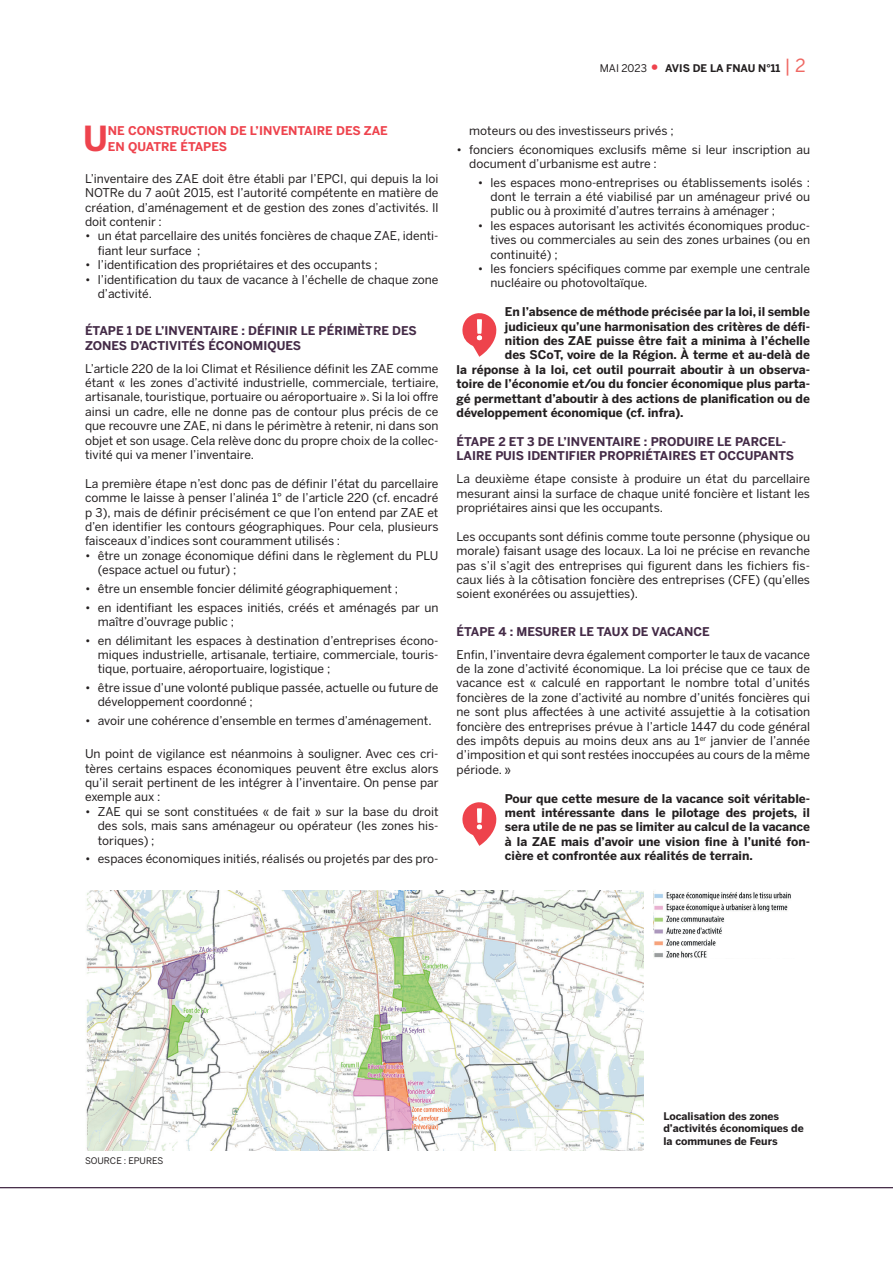
<style>
.page{position:relative;width:893px;height:1263px;background:#fff}
.page>*{position:absolute;margin:0;border:0;box-sizing:border-box;transform-origin:0 0}
.t1{font:700 34.35px "Benton Sans";color:#ee434d}
.t2{font:12px/14.4px "Benton Sans";color:#231f20;text-align:justify}
.t3{font:700 12px/14.4px "Benton Sans";color:#231f20;text-align:justify}
.t4{font:700 12px/14.4px "Benton Sans";color:#442b47}
.t5{font:700 12px/16.5px "Benton Sans";color:#ee434d}
.t6{font:700 10.5px/12.6px "Benton Sans";color:#231f20}
.t7{font:9px "Benton Sans";letter-spacing:-.005em;color:#231f20}
.s1{font-weight:400}
.s2{font-weight:400;font-size:22.5px;color:#ee434d}
.s3{font-weight:400;font-size:18px;color:#ef6863}
</style>
<div class="page">
<hr style="left:0;top:1187px;width:893px;height:1px;background:#442b47">
<img style="left:86px;top:891px;width:557px;height:259px">
<svg style="left:462px;top:313px;width:35px;height:44px"></svg>
<svg style="left:462px;top:802px;width:35px;height:44px"></svg>
<img style="left:653px;top:891px;width:138px;height:67px">
<p class="t6" style="left:600px;top:61px;width:208px"><span class="s1">MAI 2023</span> <span class="s2">•</span> AVIS DE LA FNAU N°11 <span class="s3">| 2</span></p>
<h1 class="t1" style="left:83px;top:118px;width:26px">U</h1>
<p class="t5" style="left:108px;top:122px;width:281px">NE CONSTRUCTION DE L’INVENTAIRE DES ZAE<br>EN QUATRE ÉTAPES</p>
<p class="t2" style="left:85px;top:171px;width:355px">L’inventaire des ZAE doit être établi par l’EPCI, qui depuis la loi NOTRe du 7 août 2015, est l’autorité compétente en matière de création, d’aménagement et de gestion des zones d’activités. Il doit contenir :</p>
<p class="t2" style="left:98px;top:229px;width:342px;text-indent:-13px">• un état parcellaire des unités foncières de chaque ZAE, identi&shy;fiant leur surface ;</p>
<p class="t2" style="left:85px;top:257px;width:294px">• l’identification des propriétaires et des occupants ;</p>
<p class="t2" style="left:98px;top:272px;width:342px;text-indent:-13px">• l’identification du taux de vacance à l’échelle de chaque zone d’activité.</p>
<p class="t4" style="left:85px;top:324px;width:333px">ÉTAPE 1 DE L’INVENTAIRE : DÉFINIR LE PÉRIMÈTRE DES<br>ZONES D’ACTIVITÉS ÉCONOMIQUES</p>
<p class="t2" style="left:85px;top:361px;width:355px">L’article 220 de la loi Climat et Résilience définit les ZAE comme étant « les zones d’activité industrielle, commerciale, tertiaire, artisanale, touristique, portuaire ou aéroportuaire ». Si la loi offre ainsi un cadre, elle ne donne pas de contour plus précis de ce que recouvre une ZAE, ni dans le périmètre à retenir, ni dans son objet et son usage. Cela relève donc du propre choix de la collec&shy;tivité qui va mener l’inventaire.</p>
<p class="t2" style="left:85px;top:476px;width:355px">La première étape n’est donc pas de définir l’état du parcellaire comme le laisse à penser l’alinéa 1° de l’article 220 (cf. encadré p 3), mais de définir précisément ce que l’on entend par ZAE et d’en identifier les contours géographiques. Pour cela, plusieurs faisceaux d’indices sont couramment utilisés :</p>
<p class="t2" style="left:98px;top:548px;width:342px;text-indent:-13px">• être un zonage économique défini dans le règlement du PLU (espace actuel ou futur) ;</p>
<p class="t2" style="left:85px;top:581px;width:315px">• être un ensemble foncier délimité géographiquement ;</p>
<p class="t2" style="left:98px;top:600px;width:342px;text-indent:-13px">• en identifiant les espaces initiés, créés et aménagés par un maître d’ouvrage public ;</p>
<p class="t2" style="left:98px;top:633px;width:342px;text-indent:-13px">• en délimitant les espaces à destination d’entreprises écono&shy;miques industrielle, artisanale, tertiaire, commerciale, touris&shy;tique, portuaire, aéroportuaire, logistique ;</p>
<p class="t2" style="left:98px;top:680px;width:342px;text-indent:-13px">• être issue d’une volonté publique passée, actuelle ou future de développement coordonné ;</p>
<p class="t2" style="left:85px;top:713px;width:348px">• avoir une cohérence d’ensemble en termes d’aménagement.</p>
<p class="t2" style="left:85px;top:746px;width:355px">Un point de vigilance est néanmoins à souligner. Avec ces cri&shy;tères certains espaces économiques peuvent être exclus alors qu’il serait pertinent de les intégrer à l’inventaire. On pense par exemple aux :</p>
<p class="t2" style="left:98px;top:804px;width:342px;text-indent:-13px">• ZAE qui se sont constituées « de fait » sur la base du droit des sols, mais sans aménageur ou opérateur (les zones his&shy;toriques) ;</p>
<p class="t2" style="left:85px;top:851px;width:355px">• espaces économiques initiés, réalisés ou projetés par des pro-</p>
<p class="t2" style="left:469px;top:123px;width:206px">moteurs ou des investisseurs privés ;</p>
<p class="t2" style="left:469px;top:142px;width:342px;text-indent:-13px">• fonciers économiques exclusifs même si leur inscription au document d’urbanisme est autre :</p>
<p class="t2" style="left:491px;top:175px;width:321px;text-indent:-13px">• les espaces mono-entreprises ou établissements isolés : dont le terrain a été viabilisé par un aménageur privé ou public ou à proximité d’autres terrains à aménager ;</p>
<p class="t2" style="left:491px;top:218px;width:321px;text-indent:-13px">• les espaces autorisant les activités économiques produc&shy;tives ou commerciales au sein des zones urbaines (ou en continuité) ;</p>
<p class="t2" style="left:491px;top:261px;width:321px;text-indent:-13px">• les fonciers spécifiques comme par exemple une centrale nucléaire ou photovoltaïque.</p>
<p class="t3" style="left:505px;top:304px;width:307px">En l’absence de méthode précisée par la loi, il semble</p>
<p class="t3" style="left:505px;top:319px;width:307px">judicieux qu’une harmonisation des critères de défi-</p>
<p class="t3" style="left:505px;top:333px;width:307px">nition des ZAE puisse être fait a minima à l’échelle</p>
<p class="t3" style="left:505px;top:348px;width:307px">des SCoT, voire de la Région. À terme et au-delà de</p>
<p class="t3" style="left:457px;top:362px;width:355px">la réponse à la loi, cet outil pourrait aboutir à un observa-</p>
<p class="t3" style="left:457px;top:376px;width:355px">toire de l’économie et/ou du foncier économique plus parta-</p>
<p class="t3" style="left:457px;top:391px;width:355px">gé permettant d’aboutir à des actions de planification ou de</p>
<p class="t3" style="left:457px;top:405px;width:229px">développement économique (cf. infra).</p>
<p class="t4" style="left:457px;top:434px;width:339px">ÉTAPE 2 ET 3 DE L’INVENTAIRE : PRODUIRE LE PARCEL-<br>LAIRE PUIS IDENTIFIER PROPRIÉTAIRES ET OCCUPANTS</p>
<p class="t2" style="left:457px;top:471px;width:355px">La deuxième étape consiste à produire un état du parcellaire mesurant ainsi la surface de chaque unité foncière et listant les propriétaires ainsi que les occupants.</p>
<p class="t2" style="left:457px;top:529px;width:355px">Les occupants sont définis comme toute personne (physique ou morale) faisant usage des locaux. La loi ne précise en revanche pas s’il s’agit des entreprises qui figurent dans les fichiers fis&shy;caux liés à la côtisation foncière des entreprises (CFE) (qu’elles soient exonérées ou assujetties).</p>
<p class="t4" style="left:457px;top:624px;width:255px">ÉTAPE 4 : MESURER LE TAUX DE VACANCE</p>
<p class="t2" style="left:457px;top:647px;width:355px">Enfin, l’inventaire devra également comporter le taux de vacance de la zone d’activité économique. La loi précise que ce taux de vacance est « calculé en rapportant le nombre total d’unités foncières de la zone d’activité au nombre d’unités foncières qui ne sont plus affectées à une activité assujettie à la cotisation foncière des entreprises prévue à l’article 1447 du code général des impôts depuis au moins deux ans au 1<sup>er</sup> janvier de l’année d’imposition et qui sont restées inoccupées au cours de la même période. »</p>
<p class="t3" style="left:505px;top:791px;width:307px">Pour que cette mesure de la vacance soit véritable&shy;ment intéressante dans le pilotage des projets, il sera utile de ne pas se limiter au calcul de la vacance à la ZAE mais d’avoir une vision fine à l’unité fon&shy;cière et confrontée aux réalités de terrain.</p>
<p class="t7" style="left:85px;top:1155px;width:80px">SOURCE : EPURES</p>
<p class="t6" style="left:663px;top:1109px;width:142px">Localisation des zones d’activités économiques de la communes de Feurs</p>
</div>
